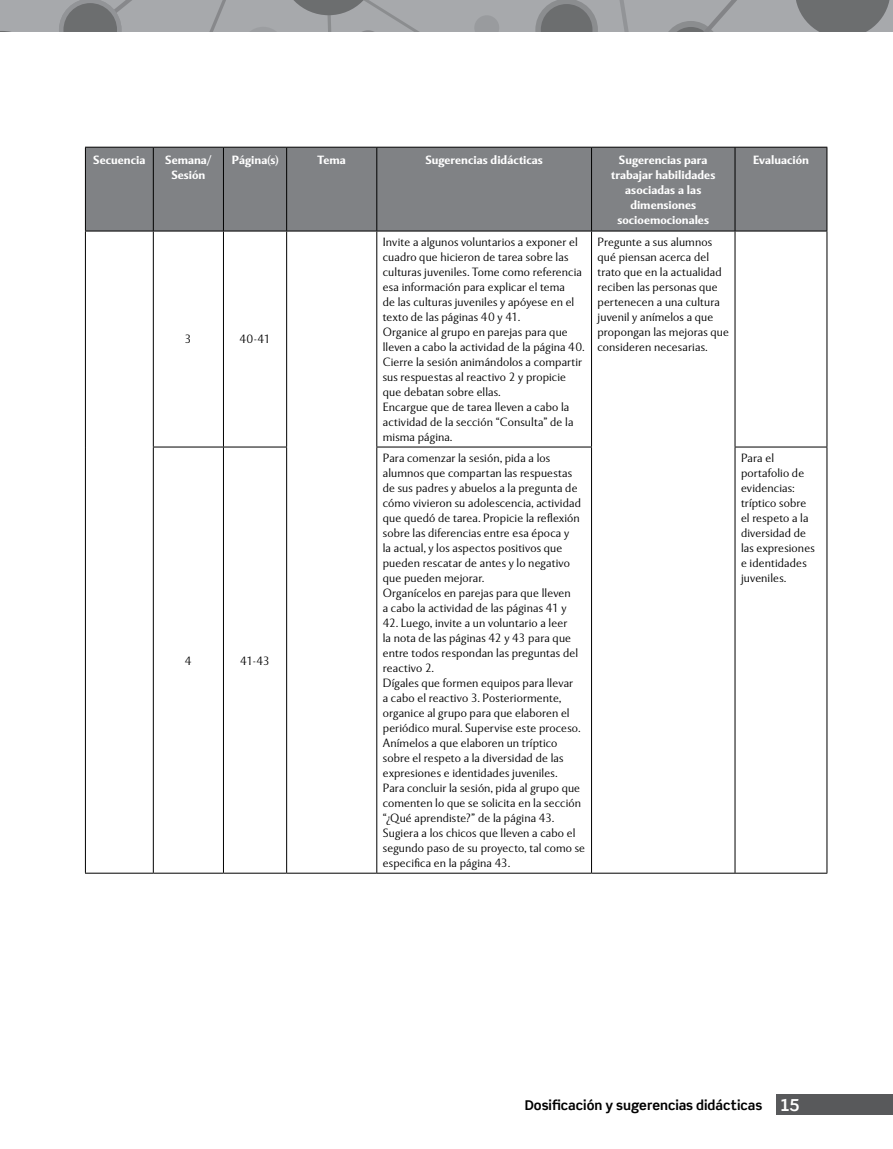
<style>
.page{position:relative;width:893px;height:1149px;background:#fff}
.page>*{position:absolute;margin:0;border:0;box-sizing:border-box;transform-origin:0 0}
.t1{font:700 13.5px "Scene Std";color:#000}
.t2{font:300 12px/15px "Mentor Sans Std";letter-spacing:.01em;color:#000}
.t3{font:700 12px/15px "Mentor Sans Std";color:#fff;text-align:center}
.s1{font-size:16.5px;color:#fff}
</style>
<div class="page">
<div style="left:777px;top:1094px;width:116px;height:20px;background:#58595b"></div>
<div style="left:0;top:0;width:893px;height:32px;background:#a7a9ac"></div>
<svg style="left:620px;top:0;width:9px;height:32px"></svg>
<svg style="left:209px;top:0;width:17px;height:32px"></svg>
<svg style="left:535px;top:0;width:63px;height:32px"></svg>
<svg style="left:475px;top:16px;width:24px;height:16px"></svg>
<svg style="left:251px;top:0;width:168px;height:32px"></svg>
<svg style="left:796px;top:0;width:94px;height:32px"></svg>
<svg style="left:668px;top:0;width:69px;height:32px"></svg>
<svg style="left:59px;top:0;width:73px;height:32px"></svg>
<div style="left:86px;top:148px;width:741px;height:82px;background:#808285"></div>
<svg style="left:86px;top:231px;width:741px;height:641px"></svg>
<hr style="left:827px;top:231px;width:1px;height:215px;background:#000">
<hr style="left:827px;top:447px;width:1px;height:425px;background:#000">
<hr style="left:376px;top:446px;width:216px;height:1px;background:#000">
<hr style="left:735px;top:446px;width:92px;height:1px;background:#000">
<hr style="left:223px;top:446px;width:64px;height:1px;background:#000">
<hr style="left:85px;top:147px;width:68px;height:1px;background:#000">
<hr style="left:85px;top:147px;width:1px;height:83px;background:#000">
<hr style="left:153px;top:147px;width:70px;height:1px;background:#000">
<hr style="left:153px;top:147px;width:1px;height:83px;background:#000">
<hr style="left:223px;top:147px;width:64px;height:1px;background:#000">
<hr style="left:223px;top:147px;width:1px;height:83px;background:#000">
<hr style="left:287px;top:147px;width:90px;height:1px;background:#000">
<hr style="left:286px;top:147px;width:1px;height:83px;background:#000">
<hr style="left:377px;top:147px;width:214px;height:1px;background:#000">
<hr style="left:376px;top:147px;width:1px;height:83px;background:#000">
<hr style="left:591px;top:147px;width:144px;height:1px;background:#000">
<hr style="left:591px;top:147px;width:1px;height:83px;background:#000">
<hr style="left:735px;top:147px;width:92px;height:1px;background:#000">
<hr style="left:735px;top:147px;width:1px;height:83px;background:#000">
<hr style="left:827px;top:147px;width:1px;height:83px;background:#000">
<hr style="left:85px;top:230px;width:68px;height:1px;background:#000">
<hr style="left:153px;top:230px;width:70px;height:1px;background:#000">
<hr style="left:223px;top:230px;width:64px;height:1px;background:#000">
<hr style="left:287px;top:230px;width:90px;height:1px;background:#000">
<hr style="left:377px;top:230px;width:214px;height:1px;background:#000">
<hr style="left:591px;top:230px;width:144px;height:1px;background:#000">
<hr style="left:735px;top:230px;width:92px;height:1px;background:#000">
<hr style="left:223px;top:231px;width:1px;height:215px;background:#000">
<hr style="left:153px;top:446px;width:70px;height:1px;background:#000">
<hr style="left:223px;top:447px;width:1px;height:425px;background:#000">
<hr style="left:286px;top:231px;width:1px;height:215px;background:#000">
<hr style="left:376px;top:231px;width:1px;height:215px;background:#000">
<hr style="left:286px;top:447px;width:1px;height:425px;background:#000">
<hr style="left:376px;top:447px;width:1px;height:425px;background:#000">
<hr style="left:153px;top:872px;width:70px;height:1px;background:#000">
<hr style="left:223px;top:872px;width:64px;height:1px;background:#000">
<hr style="left:287px;top:872px;width:90px;height:1px;background:#000">
<hr style="left:377px;top:872px;width:214px;height:1px;background:#000">
<hr style="left:735px;top:872px;width:92px;height:1px;background:#000">
<hr style="left:591px;top:231px;width:1px;height:215px;background:#000">
<hr style="left:735px;top:231px;width:1px;height:215px;background:#000">
<hr style="left:591px;top:447px;width:1px;height:425px;background:#000">
<hr style="left:735px;top:447px;width:1px;height:425px;background:#000">
<hr style="left:591px;top:872px;width:144px;height:1px;background:#000">
<hr style="left:85px;top:231px;width:1px;height:216px;background:#000">
<hr style="left:153px;top:231px;width:1px;height:215px;background:#000">
<hr style="left:85px;top:447px;width:1px;height:425px;background:#000">
<hr style="left:153px;top:447px;width:1px;height:425px;background:#000">
<hr style="left:85px;top:872px;width:68px;height:1px;background:#000">
<p class="t3" style="left:93px;top:152px;width:54px">Secuencia</p>
<p class="t3" style="left:165px;top:152px;width:48px">Semana/<br>Sesión</p>
<p class="t3" style="left:232px;top:152px;width:48px">Página(s)</p>
<p class="t3" style="left:318px;top:152px;width:30px">Tema</p>
<p class="t3" style="left:425px;top:152px;width:119px">Sugerencias didácticas</p>
<p class="t3" style="left:611px;top:152px;width:106px">Sugerencias para trabajar habilidades asociadas a las dimensiones socioemocionales</p>
<p class="t3" style="left:753px;top:152px;width:57px">Evaluación</p>
<p class="t2" style="left:185px;top:332px;width:8px">3</p>
<p class="t2" style="left:239px;top:332px;width:33px">40-41</p>
<p class="t2" style="left:185px;top:652px;width:8px">4</p>
<p class="t2" style="left:240px;top:652px;width:31px">41-43</p>
<p class="t2" style="left:383px;top:234px;width:203px">Invite a algunos voluntarios a exponer el cuadro que hicieron de tarea sobre las culturas juveniles. Tome como referencia esa información para explicar el tema<br>de las culturas juveniles y apóyese en el texto de las páginas 40 y 41.<br>Organice al grupo en parejas para que lleven a cabo la actividad de la página 40.<br>Cierre la sesión animándolos a compartir sus respuestas al reactivo 2 y propicie que debatan sobre ellas.<br>Encargue que de tarea lleven a cabo la actividad de la sección “Consulta” de la misma página.</p>
<p class="t2" style="left:597px;top:234px;width:133px">Pregunte a sus alumnos qué piensan acerca del trato que en la actualidad reciben las personas que pertenecen a una cultura juvenil y anímelos a que propongan las mejoras que consideren necesarias.</p>
<p class="t2" style="left:383px;top:450px;width:200px">Para comenzar la sesión, pida a los alumnos que compartan las respuestas de sus padres y abuelos a la pregunta de cómo vivieron su adolescencia, actividad que quedó de tarea. Propicie la reflexión sobre las diferencias entre esa época y<br>la actual, y los aspectos positivos que pueden rescatar de antes y lo negativo que pueden mejorar.<br>Organícelos en parejas para que lleven<br>a cabo la actividad de las páginas 41 y</p>
<p class="t2" style="left:383px;top:615px;width:204px">42. Luego, invite a un voluntario a leer<br>la nota de las páginas 42 y 43 para que entre todos respondan las preguntas del reactivo 2.<br>Dígales que formen equipos para llevar<br>a cabo el reactivo 3. Posteriormente, organice al grupo para que elaboren el periódico mural. Supervise este proceso.<br>Anímelos a que elaboren un tríptico sobre el respeto a la diversidad de las expresiones e identidades juveniles.<br>Para concluir la sesión, pida al grupo que comenten lo que se solicita en la sección “¿Qué aprendiste?” de la página 43.<br>Sugiera a los chicos que lleven a cabo el segundo paso de su proyecto, tal como se especifica en la página 43.</p>
<p class="t2" style="left:741px;top:450px;width:75px">Para el portafolio de evidencias: tríptico sobre el respeto a la diversidad de las expresiones e identidades juveniles.</p>
<p class="t1" style="left:525px;top:1096px;width:277px">Dosificación y sugerencias didácticas <span class="s1">15</span></p>
</div>
